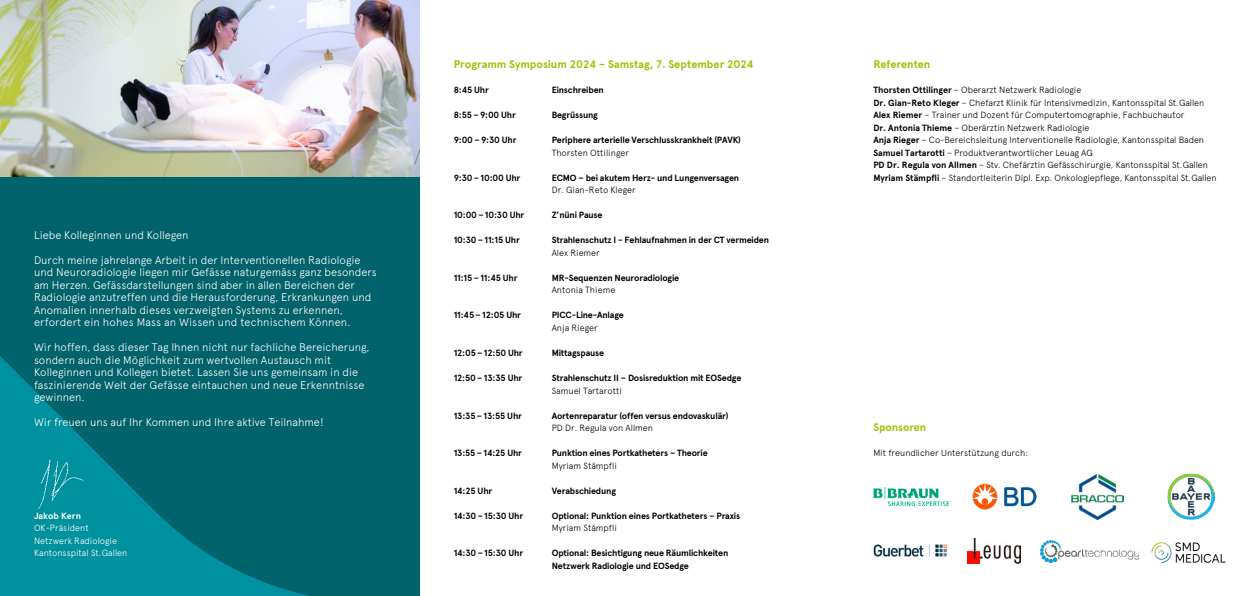
<style>
.page{position:relative;width:1259px;height:596px;background:#fff}
.page>*{position:absolute;margin:0;border:0;box-sizing:border-box;transform-origin:0 0}
.t1{font:300 11px/12.5px "Apercu";color:#fff}
.t2{font:700 11px "Apercu";color:#9cc100}
.t3{font:700 11px "Apercu";letter-spacing:-.005em;color:#99c200}
.t4{font:300 9px/12.5px "Apercu";letter-spacing:-.005em;color:#000}
.t5{font:700 9px/12.5px "Apercu";letter-spacing:-.02em;color:#000}
.t6{font:300 9px/12.5px "Apercu";color:#fff}
.t7{font:700 9px "Apercu";color:#fff}
.s1{font-weight:700}
</style>
<div class="page">
<svg style="left:0;top:176px;width:420px;height:419px;background:#006971"></svg>
<img style="left:3px;top:454px;width:120px;height:57px">
<img style="left:0;top:0;width:420px;height:176px">
<img style="left:873px;top:487px;width:75px;height:18px">
<img style="left:972px;top:483px;width:64px;height:26px">
<img style="left:1072px;top:474px;width:51px;height:45px">
<img style="left:1167px;top:473px;width:47px;height:46px">
<img style="left:968px;top:538px;width:53px;height:25px">
<img style="left:873px;top:544px;width:75px;height:13px">
<img style="left:1040px;top:540px;width:98px;height:21px">
<img style="left:1151px;top:542px;width:75px;height:21px">
<p class="t1" style="left:34px;top:228px;width:156px">Liebe Kolleginnen und Kollegen</p>
<p class="t1" style="left:34px;top:253px;width:344px">Durch meine jahrelange Arbeit in der Interventionellen Radiologie und Neuroradiologie liegen mir Gefässe naturgemäss ganz besonders am Herzen. Gefässdarstellungen sind aber in allen Bereichen der Radiologie anzutreffen und die Herausforderung, Erkrankungen und Anomalien innerhalb dieses verzweigten Systems zu erkennen, erfordert ein hohes Mass an Wissen und technischem Können.</p>
<p class="t1" style="left:34px;top:341px;width:337px">Wir hoffen, dass dieser Tag Ihnen nicht nur fachliche Bereicherung, sondern auch die Möglichkeit zum wertvollen Austausch mit Kolleginnen und Kollegen bietet. Lassen Sie uns gemeinsam in die faszinierende Welt der Gefässe eintauchen und neue Erkenntnisse gewinnen.</p>
<p class="t1" style="left:34px;top:416px;width:291px">Wir freuen uns auf Ihr Kommen und Ihre aktive Teilnahme!</p>
<p class="t7" style="left:34px;top:509px;width:48px">Jakob Kern</p>
<p class="t6" style="left:34px;top:521px;width:95px">OK-Präsident<br>Netzwerk Radiologie<br>Kantonsspital St. Gallen</p>
<p class="t2" style="left:454px;top:58px;width:301px">Programm Symposium 2024 – Samstag, 7. September 2024</p>
<p class="t5" style="left:454px;top:84px;width:37px">8:45 Uhr</p>
<p class="t5" style="left:552px;top:84px;width:54px">Einschreiben</p>
<p class="t5" style="left:454px;top:109px;width:64px">8:55 – 9:00 Uhr</p>
<p class="t5" style="left:552px;top:109px;width:48px">Begrüssung</p>
<p class="t5" style="left:454px;top:134px;width:64px">9:00 – 9:30 Uhr</p>
<p class="t5" style="left:552px;top:134px;width:191px">Periphere arterielle Verschlusskrankheit (PAVK)</p>
<p class="t4" style="left:552px;top:146px;width:79px">Thorsten Ottilinger</p>
<p class="t5" style="left:454px;top:171px;width:68px">9:30 – 10:00 Uhr</p>
<p class="t5" style="left:552px;top:171px;width:189px">ECMO – bei akutem Herz- und Lungenversagen</p>
<p class="t4" style="left:552px;top:184px;width:86px">Dr. Gian-Reto Kleger</p>
<p class="t5" style="left:454px;top:209px;width:72px">10:00 – 10:30 Uhr</p>
<p class="t5" style="left:552px;top:209px;width:52px">Z’nüni Pause</p>
<p class="t5" style="left:454px;top:234px;width:68px">10:30 – 11:15 Uhr</p>
<p class="t5" style="left:552px;top:234px;width:219px">Strahlenschutz I - Fehlaufnahmen in der CT vermeiden</p>
<p class="t4" style="left:552px;top:246px;width:50px">Alex Riemer</p>
<p class="t5" style="left:454px;top:271px;width:65px">11:15 – 11:45 Uhr</p>
<p class="t5" style="left:552px;top:271px;width:129px">MR-Sequenzen Neuroradiologie</p>
<p class="t4" style="left:552px;top:284px;width:65px">Antonia Thieme</p>
<p class="t5" style="left:454px;top:309px;width:69px">11:45 – 12:05 Uhr</p>
<p class="t5" style="left:552px;top:309px;width:74px">PICC-Line-Anlage</p>
<p class="t4" style="left:552px;top:321px;width:47px">Anja Rieger</p>
<p class="t5" style="left:454px;top:346px;width:71px">12:05 – 12:50 Uhr</p>
<p class="t5" style="left:552px;top:346px;width:54px">Mittagspause</p>
<p class="t5" style="left:454px;top:371px;width:70px">12:50 – 13:35 Uhr</p>
<p class="t5" style="left:552px;top:371px;width:191px">Strahlenschutz II – Dosisreduktion mit EOSedge</p>
<p class="t4" style="left:552px;top:384px;width:72px">Samuel Tartarotti</p>
<p class="t5" style="left:454px;top:409px;width:70px">13:35 – 13:55 Uhr</p>
<p class="t5" style="left:552px;top:409px;width:178px">Aortenreparatur (offen versus endovaskulär)</p>
<p class="t4" style="left:552px;top:421px;width:103px">PD Dr. Regula von Allmen</p>
<p class="t5" style="left:454px;top:446px;width:70px">13:55 – 14:25 Uhr</p>
<p class="t5" style="left:552px;top:446px;width:157px">Punktion eines Portkatheters – Theorie</p>
<p class="t4" style="left:552px;top:459px;width:67px">Myriam Stämpfli</p>
<p class="t5" style="left:454px;top:484px;width:40px">14:25 Uhr</p>
<p class="t5" style="left:552px;top:484px;width:66px">Verabschiedung</p>
<p class="t5" style="left:454px;top:509px;width:71px">14:30 – 15:30 Uhr</p>
<p class="t5" style="left:552px;top:509px;width:190px">Optional: Punktion eines Portkatheters – Praxis</p>
<p class="t4" style="left:552px;top:521px;width:67px">Myriam Stämpfli</p>
<p class="t5" style="left:454px;top:546px;width:71px">14:30 – 15:30 Uhr</p>
<p class="t5" style="left:552px;top:546px;width:178px">Optional: Besichtigung neue Räumlichkeiten<br>Netzwerk Radiologie und EOSedge</p>
<p class="t2" style="left:873px;top:58px;width:59px">Referenten</p>
<p class="t4" style="left:873px;top:84px;width:345px"><span class="s1">Thorsten Ottilinger</span> – Oberarzt Netzwerk Radiologie<br><span class="s1">Dr. Gian-Reto Kleger</span> – Chefarzt Klinik für Intensivmedizin, Kantonsspital St.Gallen <span class="s1">Alex Riemer</span> – Trainer und Dozent für Computertomographie, Fachbuchautor<br><span class="s1">Dr. Antonia Thieme</span> – Oberärztin Netzwerk Radiologie<br><span class="s1">Anja Rieger</span> – Co-Bereichsleitung Interventionelle Radiologie, Kantonsspital Baden <span class="s1">Samuel Tartarotti</span> – Produktverantwortlicher Leuag AG<br><span class="s1">PD Dr. Regula von Allmen</span> – Stv. Chefärztin Gefässchirurgie, Kantonsspital St.Gallen <span class="s1">Myriam Stämpfli</span> – Standortleiterin Dipl. Exp. Onkologiepflege, Kantonsspital St.Gallen</p>
<p class="t3" style="left:873px;top:420px;width:54px">Sponsoren</p>
<p class="t4" style="left:873px;top:446px;width:156px">Mit freundlicher Unterstützung durch:</p>
</div>
